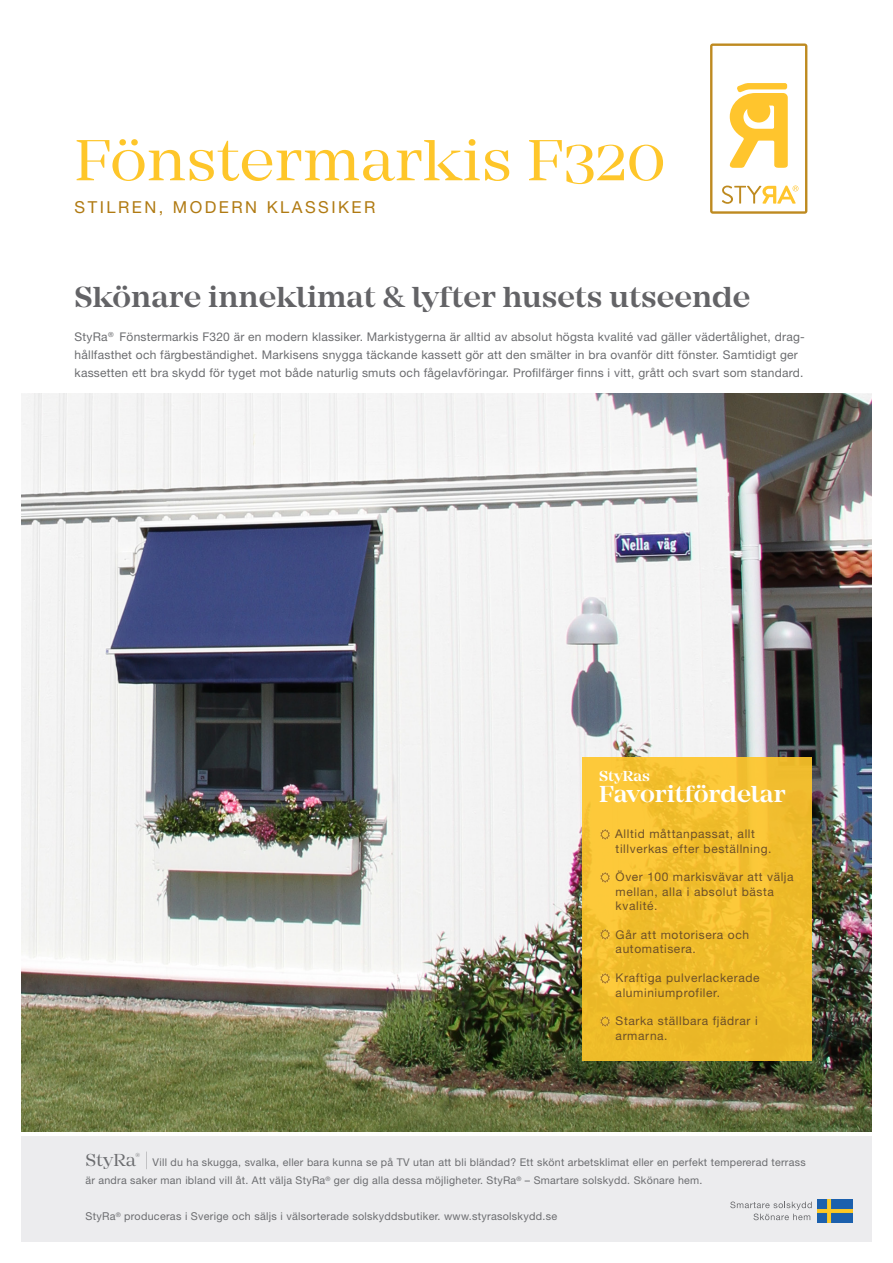
<style>
.page{position:relative;width:893px;height:1263px;background:#fff}
.page>*{position:absolute;margin:0;border:0;box-sizing:border-box;transform-origin:0 0}
.t1{font:60px "Mirador";color:#fec62a}
.t2{font:600 30px "Mirador";color:#636366}
.t3{font:600 24px "Mirador";color:#fff}
.t4{font:16.5px "Helvetica Neue LT Std";letter-spacing:.15em;color:#b07a12}
.t5{font:600 15px "Mirador";color:#fff}
.t6{font:12px/18px "Helvetica Neue LT Std";letter-spacing:.02em;color:#6c6d70}
.t7{font:12px/14.4px "Helvetica Neue LT Std";letter-spacing:.05em;color:#6d5028}
.t8{font:10.8px "Helvetica Neue LT Std";letter-spacing:.025em;color:#6c6d70}
.t9{font:10.65px/18px "Helvetica Neue LT Std";letter-spacing:.025em;color:#6c6d70}
.s1{font-family:"Mirador";font-size:18px}
</style>
<div class="page">
<div style="left:21px;top:1136px;width:851px;height:106px;background:#ececee"></div>
<svg style="left:710px;top:43px;width:97px;height:171px"></svg>
<img style="left:21px;top:393px;width:851px;height:738px">
<div style="left:583px;top:757px;width:229px;height:304px;background:linear-gradient(to right,#f6c332,#efbb2b)"></div>
<svg style="left:599px;top:828px;width:12px;height:12px"></svg>
<svg style="left:599px;top:871px;width:12px;height:12px"></svg>
<svg style="left:599px;top:929px;width:12px;height:12px"></svg>
<svg style="left:599px;top:972px;width:12px;height:12px"></svg>
<svg style="left:599px;top:1015px;width:12px;height:12px"></svg>
<img style="left:817px;top:1199px;width:36px;height:23px">
<svg style="left:730px;top:1201px;width:82px;height:19px"></svg>
<h1 class="t1" style="left:75px;top:125px;width:592px">Fönstermarkis F320</h1>
<h3 class="t4" style="left:75px;top:198px;width:302px">STILREN, MODERN KLASSIKER</h3>
<h2 class="t2" style="left:75px;top:279px;width:677px">Skönare inneklimat &amp; lyfter husets utseende</h2>
<p class="t6" style="left:75px;top:328px;width:732px">StyRa<sup>®</sup> Fönstermarkis F320 är en modern klassiker. Markistygerna är alltid av absolut högsta kvalité vad gäller vädertålighet, drag&shy;hållfasthet och färgbeständighet. Markisens snygga täckande kassett gör att den smälter in bra ovanför ditt fönster. Samtidigt ger kassetten ett bra skydd för tyget mot både naturlig smuts och fågelavföringar. Profilfärger finns i vitt, grått och svart som standard.</p>
<p class="t5" style="left:599px;top:767px;width:52px">StyRas</p>
<h3 class="t3" style="left:599px;top:780px;width:188px">Favoritfördelar</h3>
<p class="t7" style="left:615px;top:826px;width:158px">Alltid måttanpassat, allt tillverkas efter beställning.</p>
<p class="t7" style="left:616px;top:870px;width:179px">Över 100 markisvävar att välja mellan, alla i absolut bästa kvalité.</p>
<p class="t7" style="left:616px;top:927px;width:135px">Går att motorisera och automatisera.</p>
<p class="t7" style="left:616px;top:970px;width:146px">Kraftiga pulverlackerade aluminiumprofiler.</p>
<p class="t7" style="left:616px;top:1014px;width:144px">Starka ställbara fjädrar i armarna.</p>
<p class="t9" style="left:85px;top:1153px;width:722px"><span class="s1">StyRa</span><sup>®</sup> <span class="s1">|</span> Vill du ha skugga, svalka, eller bara kunna se på TV utan att bli bländad? Ett skönt arbetsklimat eller en perfekt tempererad terrass är andra saker man ibland vill åt. Att välja StyRa<sup>®</sup> ger dig alla dessa möjligheter. StyRa<sup>®</sup> – Smartare solskydd. Skönare hem.</p>
<p class="t8" style="left:85px;top:1210px;width:473px">StyRa<sup>®</sup> produceras i Sverige och säljs i välsorterade solskyddsbutiker. www.styrasolskydd.se</p>
</div>
